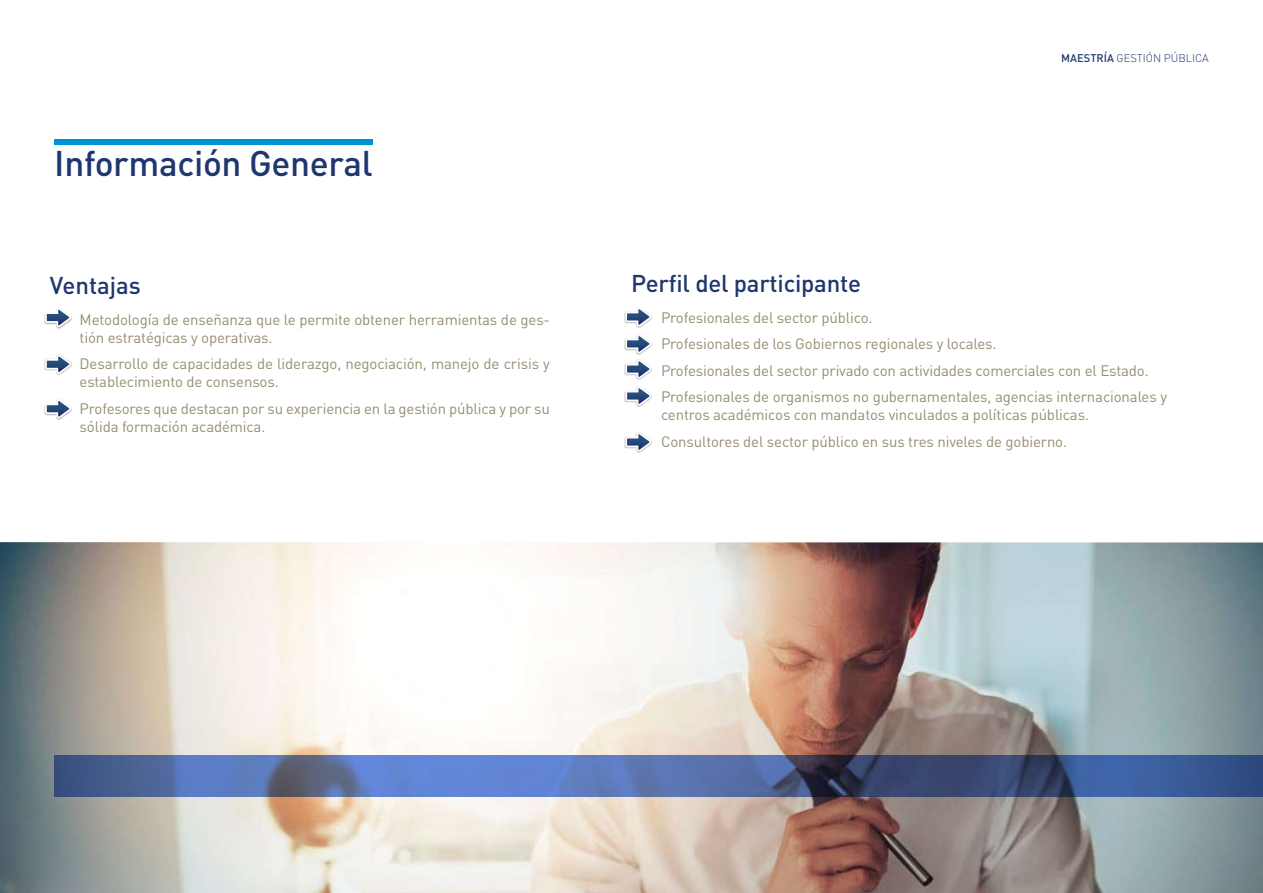
<style>
.page{position:relative;width:1263px;height:893px;background:#fff}
.page>*{position:absolute;margin:0;border:0;box-sizing:border-box;transform-origin:0 0}
.t1{font:500 35.25px "DIN Pro";letter-spacing:-.01em;color:#1f376e}
.t2{font:500 24px "DIN Pro";letter-spacing:-.01em;color:#1f376e}
.t3{font:15px/26.5px "DIN Pro";letter-spacing:-.01em;color:#978d72}
.t4{font:300 11.1px "DIN Pro";color:#1f376e}
.s1{font-weight:500}
</style>
<div class="page">
<div style="left:54px;top:139px;width:318px;height:5px;background:#0094d6"></div>
<img style="left:44px;top:314px;width:28px;height:15px">
<svg style="left:45px;top:309px;width:26px;height:18px"></svg>
<img style="left:44px;top:354px;width:28px;height:21px">
<svg style="left:45px;top:355px;width:26px;height:19px"></svg>
<img style="left:44px;top:405px;width:28px;height:15px">
<svg style="left:45px;top:399px;width:26px;height:19px"></svg>
<img style="left:624px;top:340px;width:28px;height:15px">
<svg style="left:625px;top:334px;width:26px;height:19px"></svg>
<img style="left:0;top:542px;width:1263px;height:351px">
<svg style="left:54px;top:755px;width:1209px;height:41px;background:#4b649b"></svg>
<img style="left:624px;top:313px;width:28px;height:15px">
<svg style="left:625px;top:307px;width:26px;height:19px"></svg>
<img style="left:624px;top:392px;width:28px;height:15px">
<svg style="left:625px;top:386px;width:26px;height:19px"></svg>
<img style="left:624px;top:365px;width:28px;height:15px">
<svg style="left:625px;top:359px;width:26px;height:20px"></svg>
<img style="left:624px;top:438px;width:28px;height:15px">
<svg style="left:625px;top:432px;width:26px;height:19px"></svg>
<h1 class="t1" style="left:54px;top:139px;width:320px">Información General</h1>
<h2 class="t2" style="left:50px;top:269px;width:93px">Ventajas</h2>
<p class="t3" style="left:80px;top:309px;width:472px;line-height:18px">Metodología de enseñanza que le permite obtener herramientas de ges&shy;tión estratégicas y operativas.</p>
<p class="t3" style="left:80px;top:354px;width:472px;line-height:18px">Desarrollo de capacidades de liderazgo, negociación, manejo de crisis y establecimiento de consensos.</p>
<p class="t3" style="left:80px;top:399px;width:472px;line-height:18px">Profesores que destacan por su experiencia en la gestión pública y por su sólida formación académica.</p>
<p class="t4" style="left:1061px;top:51px;width:149px"><span class="s1">MAESTRÍA</span> GESTIÓN PÚBLICA</p>
<h2 class="t2" style="left:631px;top:267px;width:231px">Perfil del participante</h2>
<p class="t3" style="left:661px;top:304px;width:507px">Profesionales del sector público.<br>Profesionales de los Gobiernos regionales y locales.<br>Profesionales del sector privado con actividades comerciales con el Estado.<br>Profesionales de organismos no gubernamentales, agencias internacionales y</p>
<p class="t3" style="left:661px;top:401px;width:430px">centros académicos con mandatos vinculados a políticas públicas.<br>Consultores del sector público en sus tres niveles de gobierno.</p>
</div>
